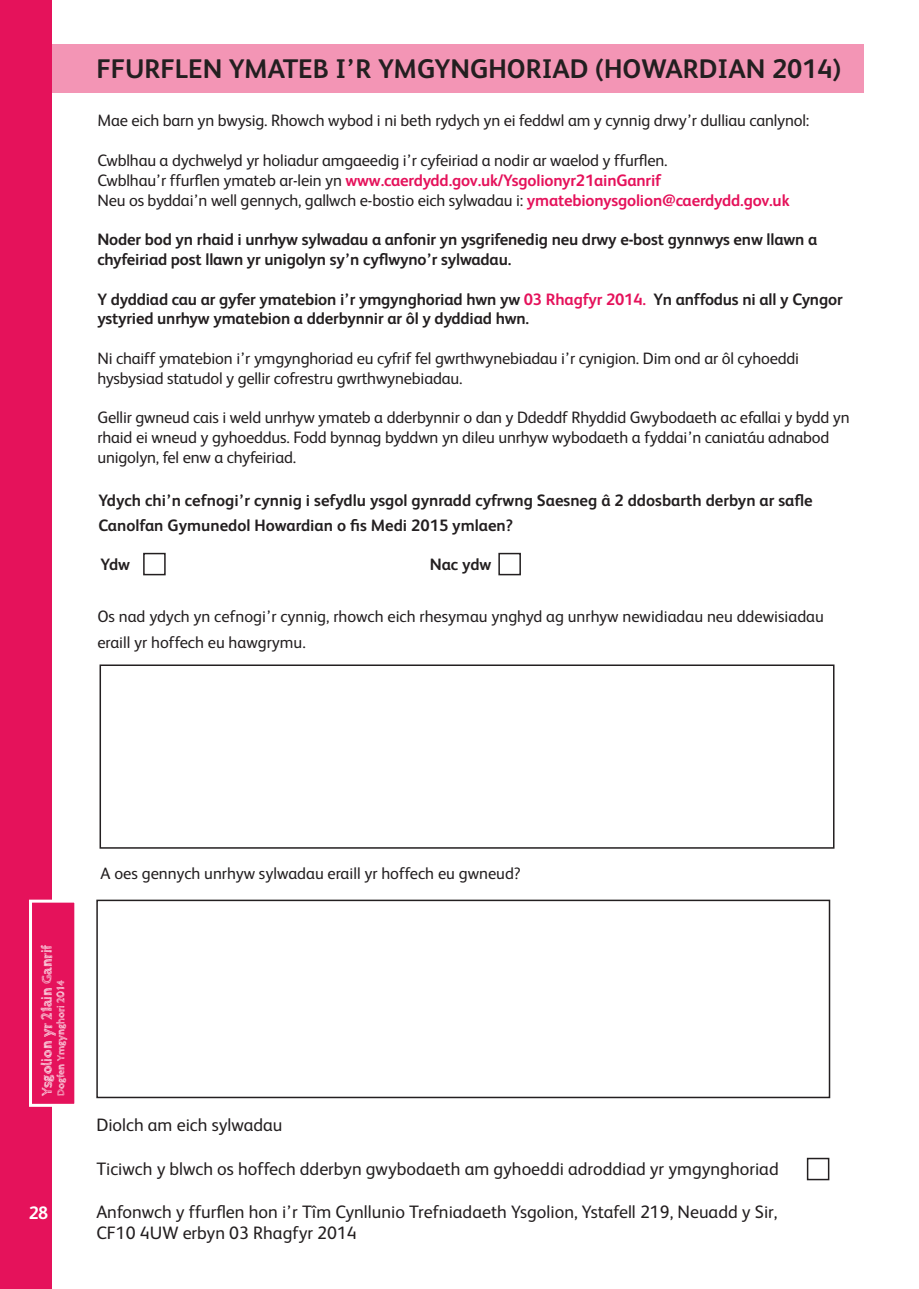
<style>
.page{position:relative;width:919px;height:1289px;background:#fff}
.page>*{position:absolute;margin:0;border:0;box-sizing:border-box;transform-origin:0 0}
.t1{font:700 27px "FS Albert";color:#231f20}
.t2{font:18px "FS Albert";color:#231f20}
.t3{font:700 18px "FS Albert";color:#fff}
.t4{font:16.5px/19.8px "FS Albert";letter-spacing:-.01em;color:#231f20}
.t5{font:700 16.5px/19.8px "FS Albert";letter-spacing:-.01em;color:#231f20}
.t6{font:700 16.5px "FS Albert";letter-spacing:-.01em;color:#e5125b}
.t7{font:700 14.85px "Cabin Sketch";color:#fff}
.t8{font:700 10.5px "Cabin Sketch";color:#fff}
.s1{font-weight:400;color:#231f20}
.s2{font-weight:700;color:#e5125b}
.s3{color:#e5125b}
</style>
<div class="page">
<div style="left:31px;top:44px;width:832px;height:49px;background:#f395b5"></div>
<div style="left:0;top:0;width:51px;height:1288px;background:#e5125b"></div>
<div style="left:29px;top:899px;width:48px;height:207px;background:#e5125b;border:3px solid #fff"></div>
<div style="left:99px;top:664px;width:735px;height:184px;border:2px solid #231f20"></div>
<div style="left:143px;top:553px;width:23px;height:22px;border:2px solid #231f20"></div>
<div style="left:498px;top:553px;width:23px;height:22px;border:2px solid #231f20"></div>
<div style="left:96px;top:899px;width:734px;height:199px;border:2px solid #231f20"></div>
<div style="left:806px;top:1157px;width:23px;height:23px;border:2px solid #231f20"></div>
<p class="t1" style="left:96px;top:50px;width:746px">FFURFLEN YMATEB I’R YMGYNGHORIAD (HOWARDIAN 2014)</p>
<p class="t4" style="left:97px;top:110px;width:713px">Mae eich barn yn bwysig. Rhowch wybod i ni beth rydych yn ei feddwl am y cynnig drwy’r dulliau canlynol:</p>
<p class="t4" style="left:97px;top:149px;width:571px">Cwblhau a dychwelyd yr holiadur amgaeedig i’r cyfeiriad a nodir ar waelod y ffurflen.</p>
<p class="t6" style="left:97px;top:169px;width:565px"><span class="s1">Cwblhau’r ffurflen ymateb ar-lein yn</span> www.caerdydd.gov.uk/Ysgolionyr21ainGanrif</p>
<p class="t4" style="left:97px;top:189px;width:693px">Neu os byddai’n well gennych, gallwch e-bostio eich sylwadau i: <span class="s2">ymatebionysgolion@caerdydd.gov.uk</span></p>
<p class="t5" style="left:97px;top:229px;width:721px">Noder bod yn rhaid i unrhyw sylwadau a anfonir yn ysgrifenedig neu drwy e-bost gynnwys enw llawn a chyfeiriad post llawn yr unigolyn sy’n cyflwyno’r sylwadau.</p>
<p class="t5" style="left:97px;top:288px;width:746px">Y dyddiad cau ar gyfer ymatebion i’r ymgynghoriad hwn yw <span class="s3">03 Rhagfyr 2014.</span> Yn anffodus ni all y Cyngor ystyried unrhyw ymatebion a dderbynnir ar ôl y dyddiad hwn.</p>
<p class="t4" style="left:97px;top:347px;width:703px">Ni chaiff ymatebion i’r ymgynghoriad eu cyfrif fel gwrthwynebiadau i’r cynigion. Dim ond ar ôl cyhoeddi hysbysiad statudol y gellir cofrestru gwrthwynebiadau.</p>
<p class="t4" style="left:97px;top:407px;width:753px">Gellir gwneud cais i weld unrhyw ymateb a dderbynnir o dan y Ddeddf Rhyddid Gwybodaeth ac efallai y bydd yn rhaid ei wneud y gyhoeddus. Fodd bynnag byddwn yn dileu unrhyw wybodaeth a fyddai’n caniatáu adnabod unigolyn, fel enw a chyfeiriad.</p>
<p class="t5" style="left:98px;top:487px;width:715px;line-height:25.5px">Ydych chi’n cefnogi’r cynnig i sefydlu ysgol gynradd cyfrwng Saesneg â 2 ddosbarth derbyn ar safle<br>Canolfan Gymunedol Howardian o fis Medi 2015 ymlaen?</p>
<p class="t5" style="left:101px;top:553px;width:31px">Ydw</p>
<p class="t5" style="left:429px;top:553px;width:63px">Nac ydw</p>
<p class="t4" style="left:97px;top:603px;width:728px;line-height:25.5px">Os nad ydych yn cefnogi’r cynnig, rhowch eich rhesymau ynghyd ag unrhyw newidiadau neu ddewisiadau eraill yr hoffech eu hawgrymu.</p>
<p class="t7" style="left:38px;top:1096px;width:153px;rotate:-90deg">Ysgolion yr 21ain Ganrif</p>
<p class="t8" style="left:55px;top:1096px;width:117px;rotate:-90deg">Dogfen Ymgynghori 2014</p>
<p class="t3" style="left:29px;top:1200px;width:21px">28</p>
<p class="t4" style="left:101px;top:862px;width:422px">A oes gennych unrhyw sylwadau eraill yr hoffech eu gwneud?</p>
<p class="t2" style="left:96px;top:1113px;width:187px">Diolch am eich sylwadau</p>
<p class="t2" style="left:96px;top:1156px;width:683px">Ticiwch y blwch os hoffech dderbyn gwybodaeth am gyhoeddi adroddiad yr ymgynghoriad</p>
<p class="t2" style="left:96px;top:1199px;width:682px">Anfonwch y ffurflen hon i’r Tîm Cynllunio Trefniadaeth Ysgolion, Ystafell 219, Neuadd y Sir,</p>
<p class="t2" style="left:96px;top:1221px;width:262px">CF10 4UW erbyn 03 Rhagfyr 2014</p>
</div>
